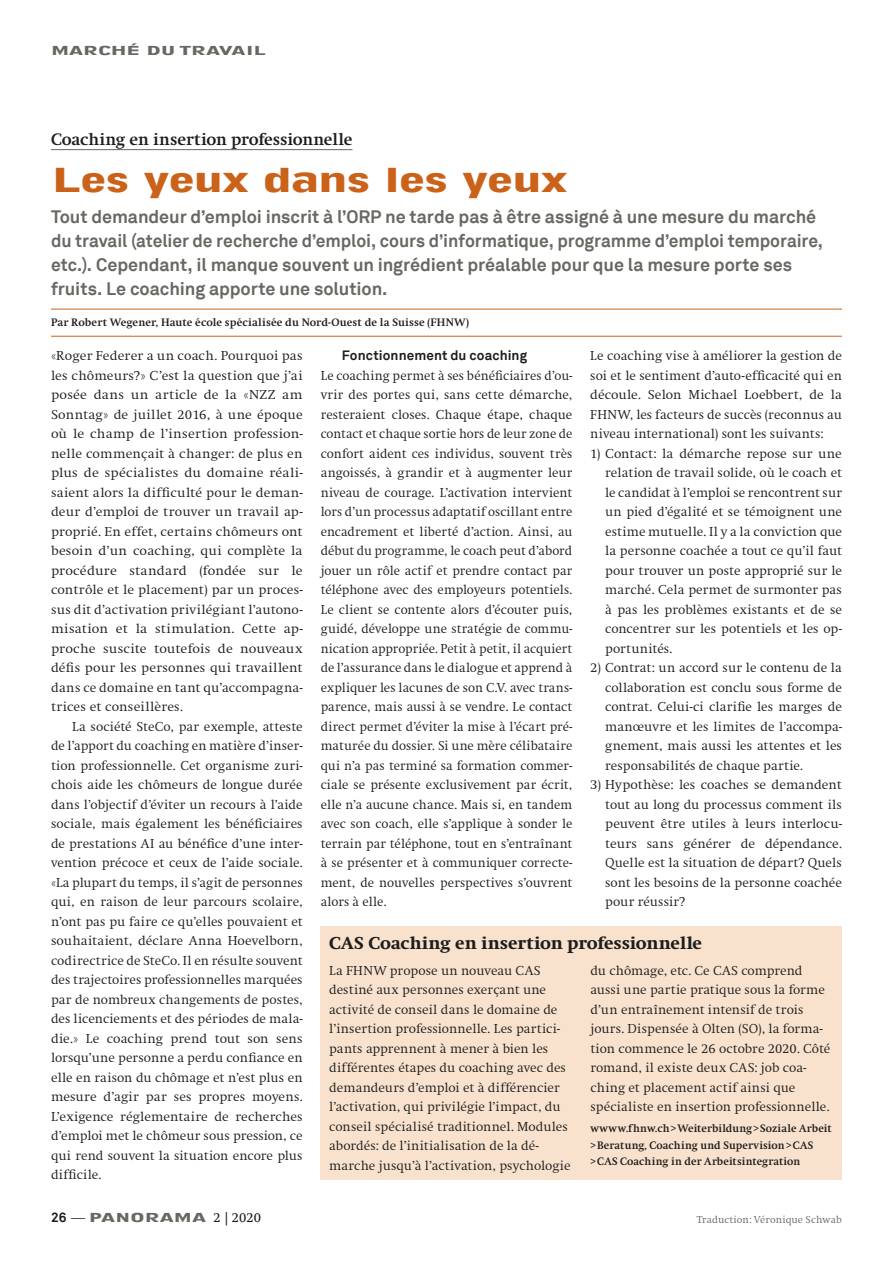
<style>
.page{position:relative;width:893px;height:1263px;background:#fff}
.page>*{position:absolute;margin:0;border:0;box-sizing:border-box;transform-origin:0 0}
.t1{font:36px "Rundfunk Grotesk Com";letter-spacing:-.03em;color:#cb621a;scale:1.35 1}
.t2{font:700 18px/24px "Akkurat";letter-spacing:-.005em;color:#686862}
.t3{font:800 18px "Swift";letter-spacing:-.005em;color:#1d1d1b}
.t4{font:700 17.25px "Swift";letter-spacing:-.005em;color:#1d1d1b}
.t5{font:300 13.5px/19.5px "Swift";letter-spacing:.005em;color:#1d1d1b;text-align:justify}
.t6{font:13.5px "Rundfunk Grotesk Com";letter-spacing:-.01em;color:#686862;scale:1.5 1}
.t7{font:700 13.5px "Akkurat";letter-spacing:.01em;color:#1d1d1b}
.t8{font:700 11.25px/16.5px "Swift";letter-spacing:.015em;color:#1d1d1b}
.t9{font:300 10.5px "Swift";letter-spacing:.005em;color:#686862}
.s1{font-family:"Akkurat";font-weight:700;color:#1d1d1b}
.s2{font-family:"Swift";font-weight:300;color:#1d1d1b}
.s3{font-family:"Swift Com";color:#1d1d1b}
</style>
<div class="page">
<hr style="left:51px;top:149px;width:301px;height:1px;background:#686862">
<hr style="left:51px;top:309px;width:791px;height:1px;background:#cb621a">
<hr style="left:51px;top:336px;width:791px;height:1px;background:#cb621a">
<div style="left:321px;top:926px;width:521px;height:253px;background:#f8e2ce"></div>
<p class="t6" style="left:51px;top:43px;width:145px">MARCHÉ DU TRAVAIL</p>
<p class="t4" style="left:51px;top:130px;width:303px">Coaching en insertion professionnelle</p>
<h1 class="t1" style="left:51px;top:160px;width:384px">Les yeux dans les yeux</h1>
<p class="t2" style="left:51px;top:204px;width:773px">Tout demandeur d’emploi inscrit à l’ORP ne tarde pas à être assigné à une mesure du marché du travail (atelier de recherche d’emploi, cours d’informatique, programme d’emploi temporaire, etc.). Cependant, il manque souvent un ingrédient préalable pour que la mesure porte ses fruits. Le coaching apporte une solution.</p>
<p class="t8" style="left:51px;top:314px;width:419px">Par Robert Wegener, Haute école spécialisée du Nord-Ouest de la Suisse (FHNW)</p>
<p class="t5" style="left:51px;top:346px;width:253px">«Roger Federer a un coach. Pourquoi pas les chômeurs?» C’est la question que j’ai posée dans un article de la «NZZ am Sonntag» de juillet 2016, à une époque où le champ de l’insertion profession&shy;nelle commençait à changer: de plus en plus de spécialistes du domaine réali&shy;saient alors la difficulté pour le deman&shy;deur d’emploi de trouver un travail ap&shy;proprié. En effet, certains chômeurs ont besoin d’un coaching, qui complète la procédure standard (fondée sur le contrôle et le placement) par un proces&shy;sus dit d’activation privilégiant l’autono&shy;misation et la stimulation. Cette ap&shy;proche suscite toutefois de nouveaux défis pour les personnes qui travaillent dans ce domaine en tant qu’accompagna&shy;trices et conseillères.</p>
<p class="t5" style="left:51px;top:717px;width:253px;text-indent:21px">La société SteCo, par exemple, atteste de l’apport du coaching en matière d’inser&shy;tion professionnelle. Cet organisme zuri&shy;chois aide les chômeurs de longue durée dans l’objectif d’éviter un recours à l’aide sociale, mais également les bénéficiaires de prestations AI au bénéfice d’une inter&shy;vention précoce et ceux de l’aide sociale. «La plupart du temps, il s’agit de personnes qui, en raison de leur parcours scolaire, n’ont pas pu faire ce qu’elles pouvaient et souhaitaient, déclare Anna Hoevelborn, codirectrice de SteCo. Il en résulte souvent des trajectoires professionnelles marquées par de nombreux changements de postes, des licenciements et des périodes de mala&shy;die.» Le coaching prend tout son sens lorsqu’une personne a perdu confiance en elle en raison du chômage et n’est plus en mesure d’agir par ses propres moyens.<br>L’exigence réglementaire de recherches d’emploi met le chômeur sous pression, ce qui rend souvent la situation encore plus difficile.</p>
<p class="t7" style="left:342px;top:347px;width:187px">Fonctionnement du coaching</p>
<p class="t5" style="left:321px;top:366px;width:253px">Le coaching permet à ses bénéficiaires d’ou&shy;vrir des portes qui, sans cette démarche, resteraient closes. Chaque étape, chaque contact et chaque sortie hors de leur zone de confort aident ces individus, souvent très angoissés, à grandir et à augmenter leur niveau de courage. L’activation intervient lors d’un processus adaptatif oscillant entre encadrement et liberté d’action. Ainsi, au début du programme, le coach peut d’abord jouer un rôle actif et prendre contact par téléphone avec des employeurs potentiels.<br>Le client se contente alors d’écouter puis, guidé, développe une stratégie de commu&shy;nication appropriée. Petit à petit, il acquiert de l’assurance dans le dialogue et apprend à expliquer les lacunes de son C.V. avec trans&shy;parence, mais aussi à se vendre. Le contact direct permet d’éviter la mise à l’écart pré&shy;maturée du dossier. Si une mère célibataire qui n’a pas terminé sa formation commer&shy;ciale se présente exclusivement par écrit, elle n’a aucune chance. Mais si, en tandem avec son coach, elle s’applique à sonder le terrain par téléphone, tout en s’entraînant à se présenter et à communiquer correcte&shy;ment, de nouvelles perspectives s’ouvrent alors à elle.</p>
<p class="t5" style="left:590px;top:346px;width:253px">Le coaching vise à améliorer la gestion de soi et le sentiment d’auto-efficacité qui en découle. Selon Michael Loebbert, de la FHNW, les facteurs de succès (reconnus au niveau international) sont les suivants:</p>
<p class="t5" style="left:605px;top:444px;width:238px;text-indent:-15px">1) Contact: la démarche repose sur une relation de travail solide, où le coach et le candidat à l’emploi se rencontrent sur un pied d’égalité et se témoignent une estime mutuelle. Il y a la conviction que la personne coachée a tout ce qu’il faut pour trouver un poste approprié sur le marché. Cela permet de surmonter pas à pas les problèmes existants et de se concentrer sur les potentiels et les op&shy;portunités.</p>
<p class="t5" style="left:605px;top:658px;width:238px;text-indent:-15px">2) Contrat: un accord sur le contenu de la collaboration est conclu sous forme de contrat. Celui-ci clarifie les marges de manœuvre et les limites de l’accompa&shy;gnement, mais aussi les attentes et les responsabilités de chaque partie.</p>
<p class="t5" style="left:605px;top:775px;width:238px;text-indent:-15px">3) Hypothèse: les coaches se demandent tout au long du processus comment ils peuvent être utiles à leurs interlocu&shy;teurs sans générer de dépendance.<br>Quelle est la situation de départ? Quels sont les besoins de la personne coachée pour réussir?</p>
<h2 class="t3" style="left:329px;top:933px;width:374px">CAS Coaching en insertion professionnelle</h2>
<p class="t5" style="left:329px;top:961px;width:243px;text-align:left">La FHNW propose un nouveau CAS destiné aux personnes exerçant une activité de conseil dans le domaine de l’insertion professionnelle. Les partici&shy;pants apprennent à mener à bien les différentes étapes du coaching avec des demandeurs d’emploi et à différencier l’activation, qui privilégie l’impact, du conseil spécialisé traditionnel. Modules abordés: de l’initialisation de la dé&shy;marche jusqu’à l’activation, psychologie</p>
<p class="t5" style="left:590px;top:961px;width:242px;text-align:left">du chômage, etc. Ce CAS comprend aussi une partie pratique sous la forme d’un entraînement intensif de trois jours. Dispensée à Olten (SO), la forma&shy;tion commence le 26 octobre 2020. Côté romand, il existe deux CAS: job coa&shy;ching et placement actif ainsi que spécialiste en insertion professionnelle.</p>
<p class="t8" style="left:590px;top:1120px;width:243px">wwww.fhnw.ch&gt;Weiterbildung&gt;Soziale Arbeit &gt;Beratung, Coaching und Supervision&gt;CAS &gt;CAS Coaching in der Arbeitsintegration</p>
<p class="t6" style="left:51px;top:1210px;width:141px"><span class="s1">26</span> <span class="s2">—</span> PANORAMA <span class="s3">2 |2020</span></p>
<p class="t9" style="left:697px;top:1214px;width:147px">Traduction: Véronique Schwab</p>
</div>
